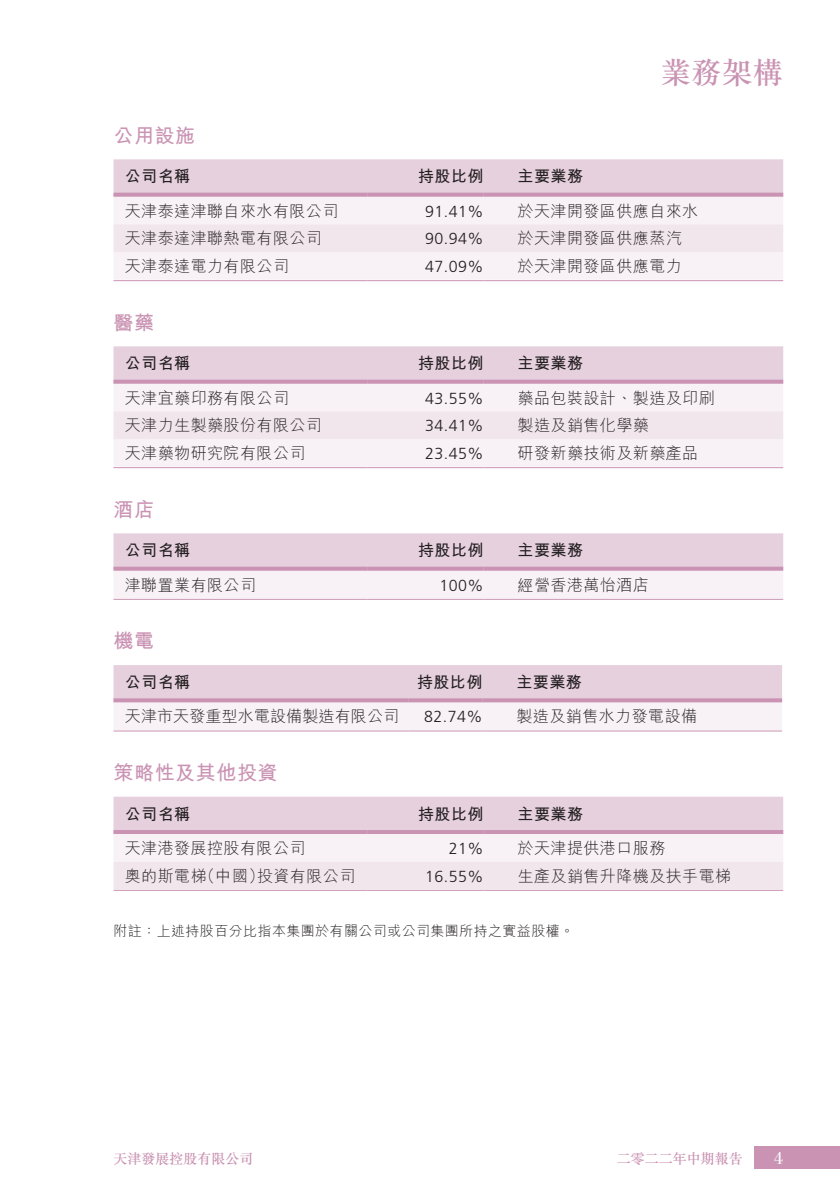
<style>
.page{position:relative;width:840px;height:1191px;background:#fff}
.page>*{position:absolute;margin:0;border:0;box-sizing:border-box;transform-origin:0 0}
.t1{font:500 30px "M Sung HK";color:#ca93b3}
.t2{font:700 20px "M Hei HK";letter-spacing:.03em;color:#ca93b3}
.t3{font:18px "Bodoni Std";color:#fff}
.t4{font:300 16px "M Hei HK";letter-spacing:.03em;color:#231f20}
.t5{font:700 16px "M Hei HK";letter-spacing:.03em;color:#231f20}
.t6{font:300 16px "Frutiger LT Std";letter-spacing:.03em;color:#231f20}
.t7{font:300 16px "M Hei HK";letter-spacing:.01em;color:#231f20}
.t8{font:300 14px "M Hei HK";letter-spacing:.03em;color:#231f20}
.t9{font:500 14px "M Sung HK";color:#ca93b3}
</style>
<div class="page">
<div style="left:754px;top:1146px;width:85px;height:23px;background:#ca93b3"></div>
<div style="left:113px;top:159px;width:669px;height:34px;background:#e6d0de"></div>
<div style="left:114px;top:197px;width:668px;height:82px;background:#f8f2f6"></div>
<div style="left:113px;top:224px;width:669px;height:28px;background:#f2e6ed"></div>
<svg style="left:113px;top:193px;width:254px;height:4px"></svg>
<svg style="left:367px;top:193px;width:116px;height:4px"></svg>
<svg style="left:483px;top:193px;width:299px;height:4px"></svg>
<hr style="left:113px;top:280px;width:254px;height:1px;background:#ca93b3">
<hr style="left:367px;top:280px;width:116px;height:1px;background:#ca93b3">
<hr style="left:483px;top:280px;width:299px;height:1px;background:#ca93b3">
<div style="left:113px;top:346px;width:669px;height:34px;background:#e6d0de"></div>
<div style="left:114px;top:384px;width:668px;height:82px;background:#f8f2f6"></div>
<div style="left:113px;top:411px;width:669px;height:28px;background:#f2e6ed"></div>
<svg style="left:113px;top:380px;width:254px;height:4px"></svg>
<svg style="left:367px;top:380px;width:116px;height:4px"></svg>
<svg style="left:483px;top:380px;width:299px;height:4px"></svg>
<hr style="left:113px;top:467px;width:254px;height:1px;background:#ca93b3">
<hr style="left:367px;top:467px;width:116px;height:1px;background:#ca93b3">
<hr style="left:483px;top:467px;width:299px;height:1px;background:#ca93b3">
<svg style="left:113px;top:533px;width:669px;height:65px"></svg>
<svg style="left:113px;top:566px;width:254px;height:4px"></svg>
<svg style="left:367px;top:566px;width:116px;height:4px"></svg>
<svg style="left:483px;top:566px;width:299px;height:4px"></svg>
<hr style="left:113px;top:599px;width:254px;height:1px;background:#ca93b3">
<hr style="left:367px;top:599px;width:116px;height:1px;background:#ca93b3">
<hr style="left:483px;top:599px;width:299px;height:1px;background:#ca93b3">
<svg style="left:113px;top:665px;width:668px;height:65px"></svg>
<svg style="left:113px;top:698px;width:295px;height:4px"></svg>
<svg style="left:408px;top:698px;width:74px;height:4px"></svg>
<svg style="left:482px;top:698px;width:299px;height:4px"></svg>
<hr style="left:113px;top:730px;width:295px;height:1px;background:#ca93b3">
<hr style="left:408px;top:730px;width:74px;height:1px;background:#ca93b3">
<hr style="left:482px;top:730px;width:299px;height:1px;background:#ca93b3">
<svg style="left:113px;top:796px;width:669px;height:93px"></svg>
<hr style="left:113px;top:830px;width:254px;height:4px;background:#ca93b3">
<hr style="left:367px;top:830px;width:116px;height:4px;background:#ca93b3">
<hr style="left:483px;top:830px;width:299px;height:4px;background:#ca93b3">
<hr style="left:113px;top:890px;width:254px;height:1px;background:#ca93b3">
<hr style="left:367px;top:890px;width:116px;height:1px;background:#ca93b3">
<hr style="left:483px;top:890px;width:299px;height:1px;background:#ca93b3">
<h1 class="t1" style="left:660px;top:52px;width:124px">業務架構</h1>
<p class="t2" style="left:113px;top:121px;width:83px">公用設施</p>
<p class="t5" style="left:125px;top:165px;width:67px">公司名稱</p>
<p class="t5" style="left:418px;top:165px;width:67px">持股比例</p>
<p class="t5" style="left:517px;top:165px;width:67px">主要業務</p>
<p class="t4" style="left:125px;top:203px;width:215px">天津泰達津聯自來水有限公司</p>
<p class="t6" style="left:425px;top:202px;width:60px">91.41%</p>
<p class="t4" style="left:517px;top:203px;width:182px">於天津開發區供應自來水</p>
<p class="t4" style="left:125px;top:230px;width:198px">天津泰達津聯熱電有限公司</p>
<p class="t6" style="left:425px;top:230px;width:60px">90.94%</p>
<p class="t4" style="left:517px;top:230px;width:166px">於天津開發區供應蒸汽</p>
<p class="t4" style="left:125px;top:258px;width:166px">天津泰達電力有限公司</p>
<p class="t6" style="left:425px;top:257px;width:60px">47.09%</p>
<p class="t4" style="left:517px;top:258px;width:166px">於天津開發區供應電力</p>
<p class="t2" style="left:113px;top:308px;width:42px">醫藥</p>
<p class="t5" style="left:125px;top:352px;width:67px">公司名稱</p>
<p class="t5" style="left:418px;top:352px;width:67px">持股比例</p>
<p class="t5" style="left:517px;top:352px;width:67px">主要業務</p>
<p class="t4" style="left:125px;top:389px;width:166px">天津宜藥印務有限公司</p>
<p class="t6" style="left:425px;top:389px;width:60px">43.55%</p>
<p class="t4" style="left:517px;top:389px;width:198px">藥品包裝設計、製造及印刷</p>
<p class="t4" style="left:125px;top:417px;width:198px">天津力生製藥股份有限公司</p>
<p class="t6" style="left:425px;top:417px;width:60px">34.41%</p>
<p class="t4" style="left:517px;top:417px;width:133px">製造及銷售化學藥</p>
<p class="t4" style="left:125px;top:445px;width:182px">天津藥物研究院有限公司</p>
<p class="t6" style="left:425px;top:444px;width:60px">23.45%</p>
<p class="t4" style="left:517px;top:445px;width:182px">研發新藥技術及新藥產品</p>
<p class="t2" style="left:113px;top:495px;width:42px">酒店</p>
<p class="t5" style="left:125px;top:538px;width:67px">公司名稱</p>
<p class="t5" style="left:418px;top:538px;width:67px">持股比例</p>
<p class="t5" style="left:517px;top:538px;width:67px">主要業務</p>
<p class="t4" style="left:125px;top:576px;width:133px">津聯置業有限公司</p>
<p class="t6" style="left:439px;top:576px;width:46px">100%</p>
<p class="t4" style="left:517px;top:576px;width:133px">經營香港萬怡酒店</p>
<p class="t2" style="left:113px;top:626px;width:42px">機電</p>
<p class="t5" style="left:125px;top:670px;width:67px">公司名稱</p>
<p class="t5" style="left:417px;top:670px;width:67px">持股比例</p>
<p class="t5" style="left:516px;top:670px;width:67px">主要業務</p>
<p class="t7" style="left:125px;top:708px;width:276px">天津市天發重型水電設備製造有限公司</p>
<p class="t6" style="left:424px;top:707px;width:60px">82.74%</p>
<p class="t4" style="left:516px;top:708px;width:182px">製造及銷售水力發電設備</p>
<p class="t2" style="left:113px;top:758px;width:165px">策略性及其他投資</p>
<p class="t5" style="left:125px;top:802px;width:67px">公司名稱</p>
<p class="t5" style="left:418px;top:802px;width:67px">持股比例</p>
<p class="t5" style="left:517px;top:802px;width:67px">主要業務</p>
<p class="t4" style="left:125px;top:840px;width:182px">天津港發展控股有限公司</p>
<p class="t6" style="left:448px;top:839px;width:36px">21%</p>
<p class="t4" style="left:517px;top:840px;width:149px">於天津提供港口服務</p>
<p class="t4" style="left:125px;top:867px;width:232px">奧的斯電梯（中國）投資有限公司</p>
<p class="t6" style="left:425px;top:867px;width:60px">16.55%</p>
<p class="t4" style="left:517px;top:867px;width:215px">生產及銷售升降機及扶手電梯</p>
<p class="t8" style="left:113px;top:923px;width:462px">附註：上述持股百分比指本集團於有關公司或公司集團所持之實益股權。</p>
<p class="t9" style="left:113px;top:1148px;width:141px">天津發展控股有限公司</p>
<p class="t9" style="left:616px;top:1148px;width:127px">二零二二年中期報告</p>
<p class="t3" style="left:773px;top:1148px;width:10px">4</p>
</div>
